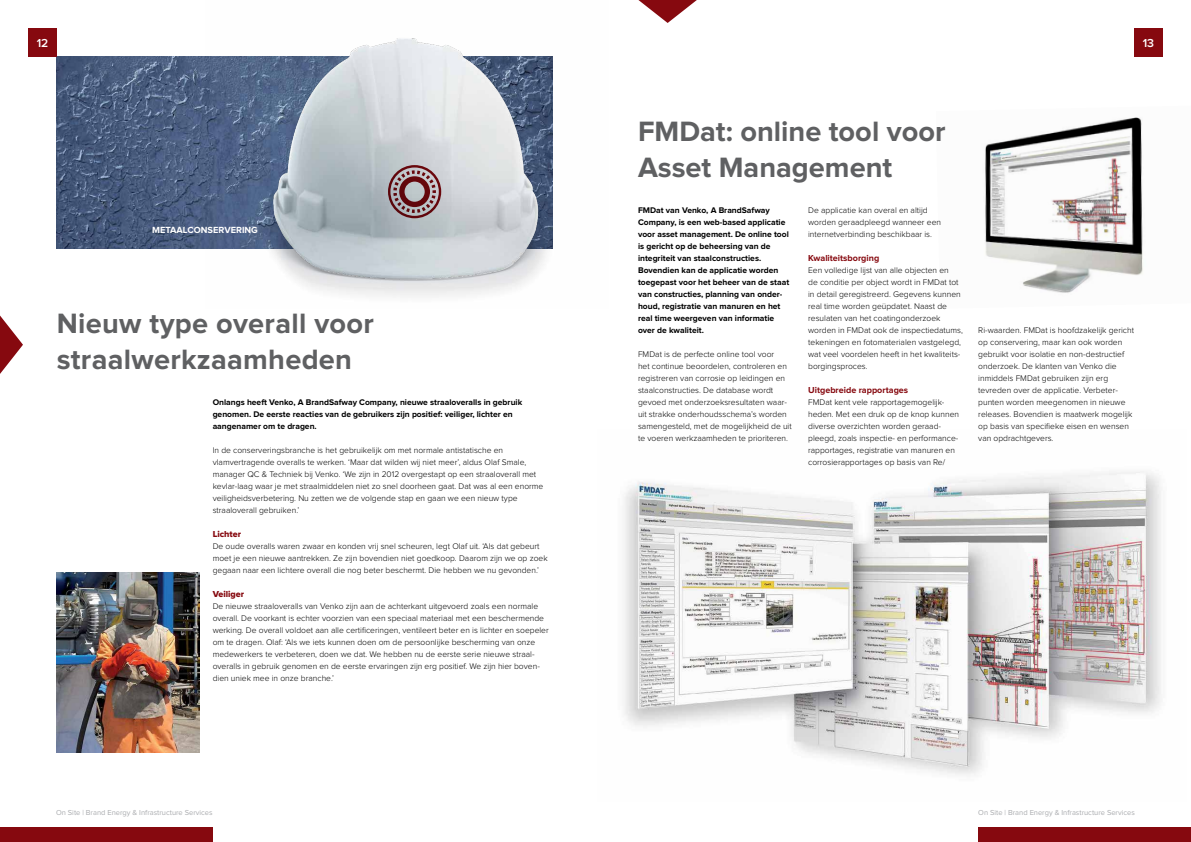
<style>
.page{position:relative;width:1191px;height:842px;background:#fff}
.page>*{position:absolute;margin:0;border:0;box-sizing:border-box;transform-origin:0 0}
.t1{font:700 29px/36px "Proxima Nova";letter-spacing:.01em;color:#5f6062}
.t2{font:600 12px "Proxima Nova";color:#fff}
.t3{font:700 9.2px "Proxima Nova";color:#fff}
.t4{font:700 9px "Proxima Nova";color:#86090f}
.t5{font:9px "Proxima Nova Extrabld";color:#86090f}
.t6{font:300 8.5px/12px "Proxima Nova";color:#000}
.t7{font:700 8.5px/12px "Proxima Nova";color:#000}
.t8{font:7.5px "Proxima Nova";color:#aaacaf}
</style>
<div class="page">
<img style="left:985px;top:117px;width:158px;height:176px">
<img style="left:624px;top:471px;width:537px;height:304px">
<svg style="left:638px;top:0;width:59px;height:23px"></svg>
<img style="left:57px;top:573px;width:143px;height:180px">
<img style="left:57px;top:57px;width:149px;height:192px">
<svg style="left:0;top:315px;width:23px;height:59px"></svg>
<img style="left:206px;top:38px;width:347px;height:259px">
<svg style="left:388px;top:165px;width:53px;height:53px;background:#9b7f83"></svg>
<div style="left:28px;top:28px;width:29px;height:29px;background:#86090f"></div>
<div style="left:1134px;top:28px;width:28px;height:29px;background:#86090f"></div>
<div style="left:978px;top:828px;width:213px;height:14px;background:#86090f"></div>
<div style="left:0;top:828px;width:213px;height:14px;background:#86090f"></div>
<h2 class="t2" style="left:37px;top:38px;width:13px">12</h2>
<h2 class="t2" style="left:1142px;top:38px;width:13px">13</h2>
<p class="t3" style="left:152px;top:226px;width:107px">METAALCONSERVERING</p>
<h1 class="t1" style="left:57px;top:306px;width:319px">Nieuw type overall voor straalwerkzaamheden</h1>
<p class="t7" style="left:213px;top:396px;width:311px">Onlangs heeft Venko, A BrandSafway Company, nieuwe straaloveralls in gebruik genomen. De eerste reacties van de gebruikers zijn positief: veiliger, lichter en aangenamer om te dragen.</p>
<p class="t6" style="left:213px;top:444px;width:332px">In de conserveringsbranche is het gebruikelijk om met normale antistatische en vlamvertragende overalls te werken. ‘Maar dat wilden wij niet meer’, aldus Olaf Smale, manager QC &amp; Techniek bij Venko. ‘We zijn in 2012 overgestapt op een straaloverall met kevlar-laag waar je met straalmiddelen niet zo snel doorheen gaat. Dat was al een enorme veiligheidsverbetering. Nu zetten we de volgende stap en gaan we een nieuw type straaloverall gebruiken.’</p>
<p class="t5" style="left:213px;top:530px;width:30px">Lichter</p>
<p class="t6" style="left:213px;top:540px;width:336px">De oude overalls waren zwaar en konden vrij snel scheuren, legt Olaf uit. ‘Als dat gebeurt moet je een nieuwe aantrekken. Ze zijn bovendien niet goedkoop. Daarom zijn we op zoek gegaan naar een lichtere overall die nog beter beschermt. Die hebben we nu gevonden.’</p>
<p class="t5" style="left:213px;top:590px;width:33px">Veiliger</p>
<p class="t6" style="left:213px;top:600px;width:338px">De nieuwe straaloveralls van Venko zijn aan de achterkant uitgevoerd zoals een normale overall. De voorkant is echter voorzien van een speciaal materiaal met een beschermende werking. De overall voldoet aan alle certificeringen, ventileert beter en is lichter en soepeler om te dragen. Olaf: ‘Als we iets kunnen doen om de persoonlijke bescherming van onze medewerkers te verbeteren, doen we dat. We hebben nu de eerste serie nieuwe straal&shy;overalls in gebruik genomen en de eerste ervaringen zijn erg positief. We zijn hier boven&shy;dien uniek mee in onze branche.’</p>
<h1 class="t1" style="left:638px;top:114px;width:309px">FMDat: online tool voor<br>Asset Management</h1>
<p class="t7" style="left:638px;top:204px;width:153px">FMDat van Venko, A BrandSafway Company, is een web-based applicatie voor asset management. De online tool is gericht op de beheersing van de integriteit van staalconstructies.<br>Bovendien kan de applicatie worden toegepast voor het beheer van de staat van constructies, planning van onder&shy;houd, registratie van manuren en het real time weergeven van informatie over de kwaliteit.</p>
<p class="t6" style="left:638px;top:348px;width:155px">FMDat is de perfecte online tool voor<br>het continue beoordelen, controleren en registreren van corrosie op leidingen en staalconstructies. De database wordt gevoed met onderzoeksresultaten waar&shy;uit strakke onderhoudsschema’s worden samengesteld, met de mogelijkheid de uit te voeren werkzaamheden te prioriteren.</p>
<p class="t6" style="left:808px;top:204px;width:134px">De applicatie kan overal en altijd worden geraadpleegd wanneer een internetverbinding beschikbaar is.</p>
<p class="t4" style="left:808px;top:254px;width:73px">Kwaliteitsborging</p>
<p class="t6" style="left:808px;top:264px;width:156px">Een volledige lijst van alle objecten en<br>de conditie per object wordt in FMDat tot in detail geregistreerd. Gegevens kunnen real time worden geüpdatet. Naast de resulaten van het coatingonderzoek worden in FMDat ook de inspectiedatums, tekeningen en fotomaterialen vastgelegd, wat veel voordelen heeft in het kwaliteits&shy;borgingsproces.</p>
<p class="t4" style="left:808px;top:386px;width:101px">Uitgebreide rapportages</p>
<p class="t6" style="left:808px;top:396px;width:152px">FMDat kent vele rapportagemogelijk&shy;heden. Met een druk op de knop kunnen diverse overzichten worden geraad&shy;pleegd, zoals inspectie- en performance&shy;rapportages, registratie van manuren en corrosierapportages op basis van Re/</p>
<p class="t6" style="left:978px;top:324px;width:157px">Ri-waarden. FMDat is hoofdzakelijk gericht op conservering, maar kan ook worden gebruikt voor isolatie en non-destructief onderzoek. De klanten van Venko die inmiddels FMDat gebruiken zijn erg tevreden over de applicatie. Verbeter&shy;punten worden meegenomen in nieuwe releases. Bovendien is maatwerk mogelijk op basis van specifieke eisen en wensen van opdrachtgevers.</p>
<p class="t8" style="left:56px;top:809px;width:158px">On Site | Brand Energy &amp; Infrastructure Services</p>
<p class="t8" style="left:978px;top:809px;width:158px">On Site | Brand Energy &amp; Infrastructure Services</p>
</div>
